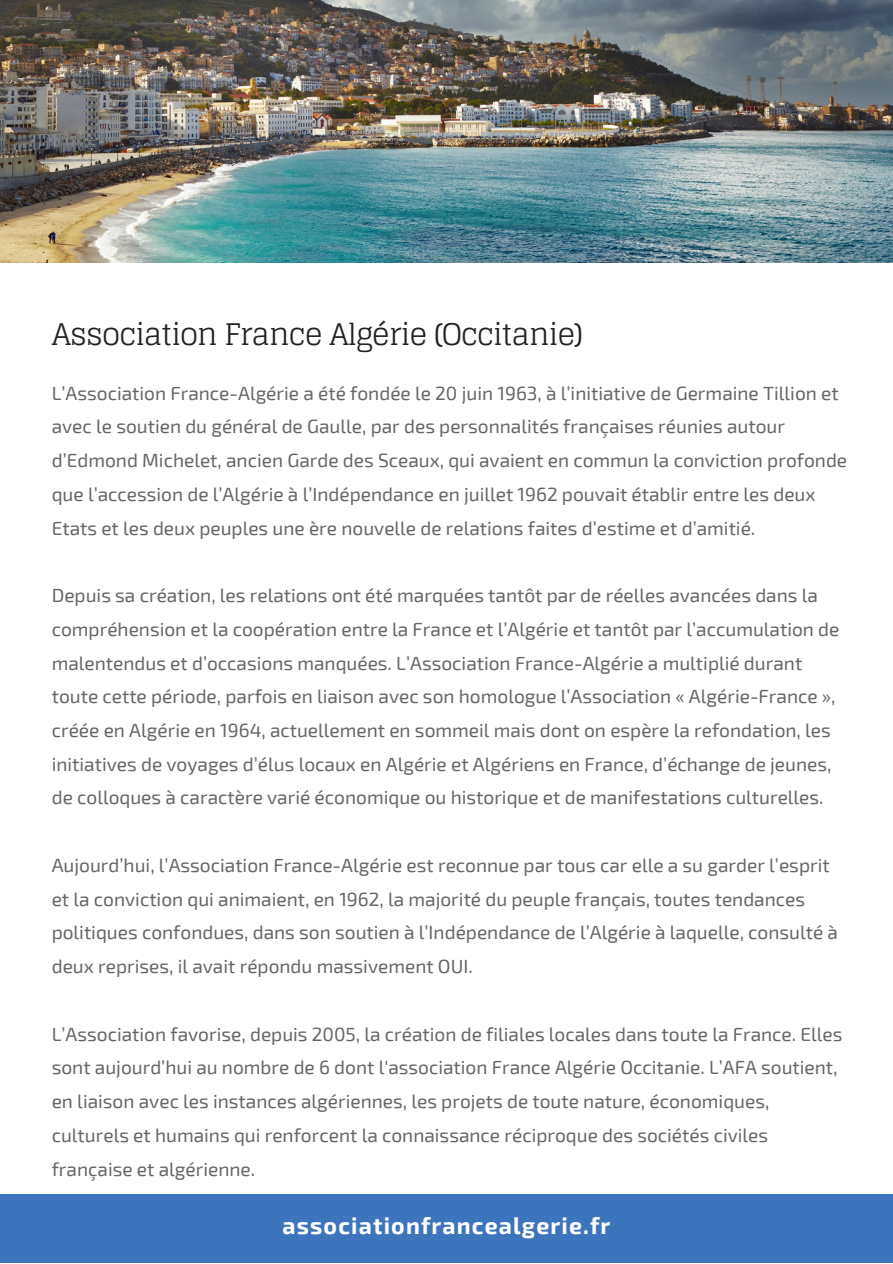
<style>
.page{position:relative;width:893px;height:1264px;background:#fff}
.page>*{position:absolute;margin:0;border:0;box-sizing:border-box;transform-origin:0 0}
.t1{font:29.7px "Glegoo";letter-spacing:-.03em;color:#222}
.t2{font:700 23.1px "Exo 2";letter-spacing:.05em;color:#fff}
.t3{font:19.05px/33.8px "Exo 2";color:#666}
</style>
<div class="page">
<img style="left:0;top:0;width:892px;height:263px">
<div style="left:0;top:1194px;width:892px;height:68px;background:#3d75bc"></div>
<p class="t1" style="left:52px;top:317px;width:533px">Association France Algérie (Occitanie)</p>
<p class="t3" style="left:52px;top:375px;width:797px">L’Association France-Algérie a été fondée le 20 juin 1963, à l’initiative de Germaine Tillion et avec le soutien du général de Gaulle, par des personnalités françaises réunies autour d’Edmond Michelet, ancien Garde des Sceaux, qui avaient en commun la conviction profonde que l’accession de l’Algérie à l’Indépendance en juillet 1962 pouvait établir entre les deux Etats et les deux peuples une ère nouvelle de relations faites d’estime et d’amitié.</p>
<p class="t3" style="left:52px;top:577px;width:789px">Depuis sa création, les relations ont été marquées tantôt par de réelles avancées dans la compréhension et la coopération entre la France et l’Algérie et tantôt par l’accumulation de malentendus et d’occasions manquées. L’Association France-Algérie a multiplié durant toute cette période, parfois en liaison avec son homologue l’Association « Algérie-France », créée en Algérie en 1964, actuellement en sommeil mais dont on espère la refondation, les initiatives de voyages d’élus locaux en Algérie et Algériens en France, d’échange de jeunes, de colloques à caractère varié économique ou historique et de manifestations culturelles.</p>
<p class="t3" style="left:52px;top:847px;width:787px">Aujourd’hui, l’Association France-Algérie est reconnue par tous car elle a su garder l’esprit et la conviction qui animaient, en 1962, la majorité du peuple français, toutes tendances politiques confondues, dans son soutien à l’Indépendance de l’Algérie à laquelle, consulté à deux reprises, il avait répondu massivement OUI.</p>
<p class="t3" style="left:52px;top:1016px;width:792px">L’Association favorise, depuis 2005, la création de filiales locales dans toute la France. Elles sont aujourd’hui au nombre de 6 dont l'association France Algérie Occitanie. L’AFA soutient, en liaison avec les instances algériennes, les projets de toute nature, économiques, culturels et humains qui renforcent la connaissance réciproque des sociétés civiles française et algérienne.</p>
<p class="t2" style="left:282px;top:1210px;width:329px">associationfrancealgerie.fr</p>
</div>
